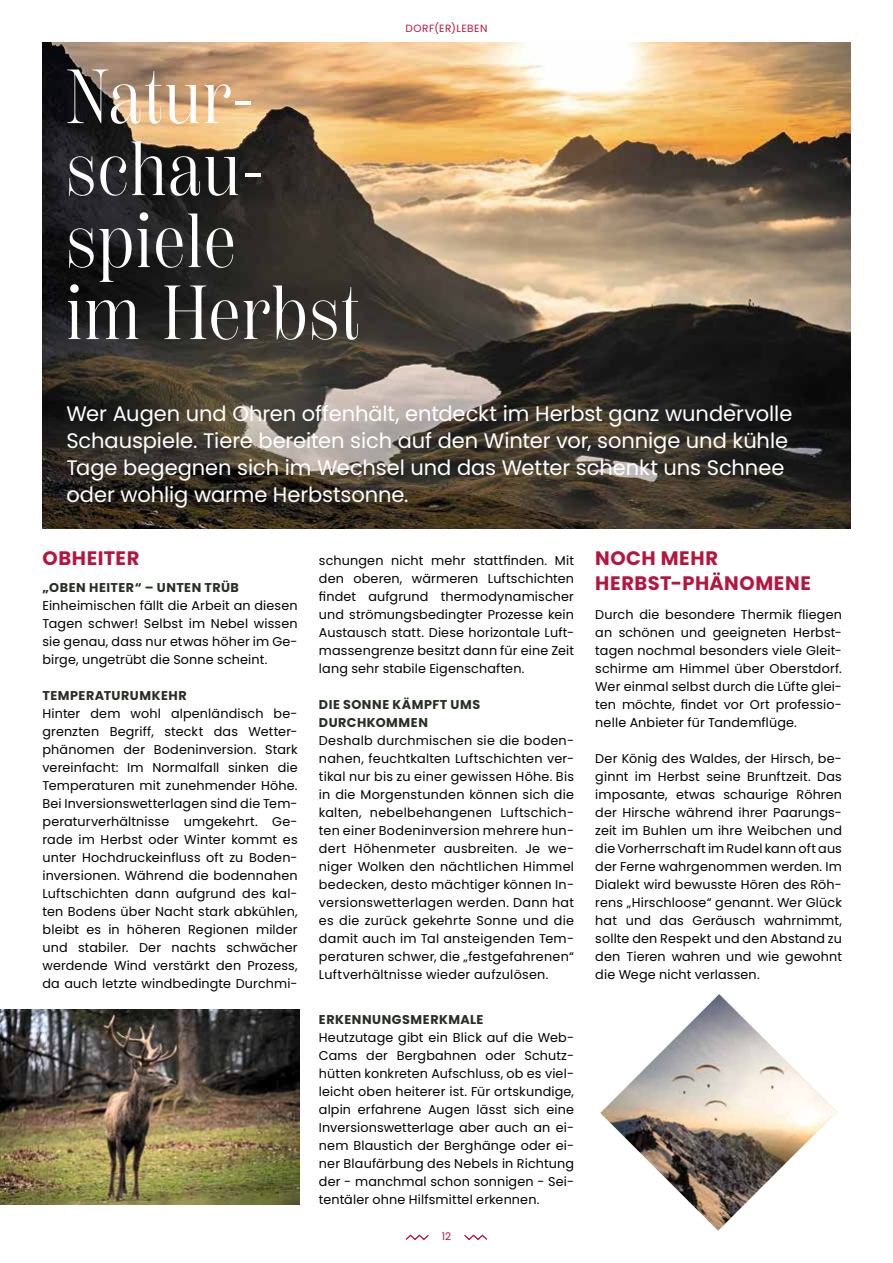
<style>
.page{position:relative;width:893px;height:1263px;background:#fff}
.page>*{position:absolute;margin:0;border:0;box-sizing:border-box;transform-origin:0 0}
.t1{font:76.5px/72px "Scotch Display Comp Rm";letter-spacing:.03em;color:#fff}
.t2{font:21px/27px "Poppins";letter-spacing:-.005em;color:#fff}
.t3{font:700 19.5px/25.5px "Poppins";letter-spacing:.03em;color:#b5163f}
.t4{font:12.75px/18px "Poppins";letter-spacing:.01em;color:#000;text-align:justify}
.t5{font:700 12.75px/18px "Poppins";letter-spacing:.045em;color:#253023}
.t6{font:10.5px "Poppins";letter-spacing:.045em;color:#b5163f}
</style>
<div class="page">
<svg style="left:406px;top:1235px;width:23px;height:5px"></svg>
<svg style="left:464px;top:1235px;width:23px;height:5px"></svg>
<img style="left:43px;top:43px;width:807px;height:486px">
<img style="left:600px;top:994px;width:237px;height:237px">
<img style="left:0;top:1010px;width:299px;height:195px">
<h1 class="t1" style="left:66px;top:62px;width:295px">Natur&shy;schau&shy;spiele<br>im Herbst</h1>
<p class="t6" style="left:405px;top:23px;width:83px">DORF(ER)LEBEN</p>
<h2 class="t2" style="left:66px;top:400px;width:727px">Wer Augen und Ohren offenhält, entdeckt im Herbst ganz wundervolle Schauspiele. Tiere bereiten sich auf den Winter vor, sonnige und kühle Tage begegnen sich im Wechsel und das Wetter schenkt uns Schnee oder wohlig warme Herbstsonne.</h2>
<h3 class="t3" style="left:43px;top:545px;width:99px">OBHEITER</h3>
<p class="t5" style="left:43px;top:578px;width:198px">„OBEN HEITER“ – UNTEN TRÜB</p>
<p class="t4" style="left:43px;top:596px;width:257px">Einheimischen fällt die Arbeit an diesen Tagen schwer! Selbst im Nebel wissen sie genau, dass nur etwas höher im Ge&shy;birge, ungetrübt die Sonne scheint.</p>
<p class="t5" style="left:43px;top:686px;width:146px">TEMPERATURUMKEHR</p>
<p class="t4" style="left:43px;top:704px;width:257px">Hinter dem wohl alpenländisch be&shy;grenzten Begriff, steckt das Wetter&shy;phänomen der Bodeninversion. Stark vereinfacht: Im Normalfall sinken die Temperaturen mit zunehmender Höhe.<br>Bei Inversionswetterlagen sind die Tem&shy;peraturverhältnisse umgekehrt. Ge&shy;rade im Herbst oder Winter kommt es unter Hochdruckeinfluss oft zu Boden&shy;inversionen. Während die bodennahen Luftschichten dann aufgrund des kal&shy;ten Bodens über Nacht stark abkühlen, bleibt es in höheren Regionen milder und stabiler. Der nachts schwächer werdende Wind verstärkt den Prozess, da auch letzte windbedingte Durchmi-</p>
<p class="t4" style="left:319px;top:551px;width:257px">schungen nicht mehr stattfinden. Mit den oberen, wärmeren Luftschichten findet aufgrund thermodynamischer und strömungsbedingter Prozesse kein Austausch statt. Diese horizontale Luft&shy;massengrenze besitzt dann für eine Zeit lang sehr stabile Eigenschaften.</p>
<p class="t5" style="left:319px;top:695px;width:163px">DIE SONNE KÄMPFT UMS<br>DURCHKOMMEN</p>
<p class="t4" style="left:319px;top:731px;width:257px">Deshalb durchmischen sie die boden&shy;nahen, feuchtkalten Luftschichten ver&shy;tikal nur bis zu einer gewissen Höhe. Bis in die Morgenstunden können sich die kalten, nebelbehangenen Luftschich&shy;ten einer Bodeninversion mehrere hun&shy;dert Höhenmeter ausbreiten. Je we&shy;niger Wolken den nächtlichen Himmel bedecken, desto mächtiger können In&shy;versionswetterlagen werden. Dann hat es die zurück gekehrte Sonne und die damit auch im Tal ansteigenden Tem&shy;peraturen schwer, die „festgefahrenen“ Luftverhältnisse wieder aufzulösen.</p>
<p class="t5" style="left:319px;top:1010px;width:166px">ERKENNUNGSMERKMALE</p>
<p class="t4" style="left:319px;top:1028px;width:257px">Heutzutage gibt ein Blick auf die Web-Cams der Bergbahnen oder Schutz&shy;hütten konkreten Aufschluss, ob es viel&shy;leicht oben heiterer ist. Für ortskundige, alpin erfahrene Augen lässt sich eine Inversionswetterlage aber auch an ei&shy;nem Blaustich der Berghänge oder ei&shy;ner Blaufärbung des Nebels in Richtung der - manchmal schon sonnigen - Sei&shy;tentäler ohne Hilfsmittel erkennen.</p>
<p class="t6" style="left:442px;top:1230px;width:11px">12</p>
<h3 class="t3" style="left:595px;top:545px;width:217px">NOCH MEHR<br>HERBST-PHÄNOMENE</h3>
<p class="t4" style="left:595px;top:605px;width:248px">Durch die besondere Thermik fliegen an schönen und geeigneten Herbst&shy;tagen nochmal besonders viele Gleit&shy;schirme am Himmel über Oberstdorf.<br>Wer einmal selbst durch die Lüfte glei&shy;ten möchte, findet vor Ort professio&shy;nelle Anbieter für Tandemflüge.</p>
<p class="t4" style="left:595px;top:749px;width:248px">Der König des Waldes, der Hirsch, be&shy;ginnt im Herbst seine Brunftzeit. Das imposante, etwas schaurige Röhren der Hirsche während ihrer Paarungs&shy;zeit im Buhlen um ihre Weibchen und die Vorherrschaft im Rudel kann oft aus der Ferne wahrgenommen werden. Im Dialekt wird bewusste Hören des Röh&shy;rens „Hirschloose“ genannt. Wer Glück hat und das Geräusch wahrnimmt, sollte den Respekt und den Abstand zu den Tieren wahren und wie gewohnt die Wege nicht verlassen.</p>
</div>
